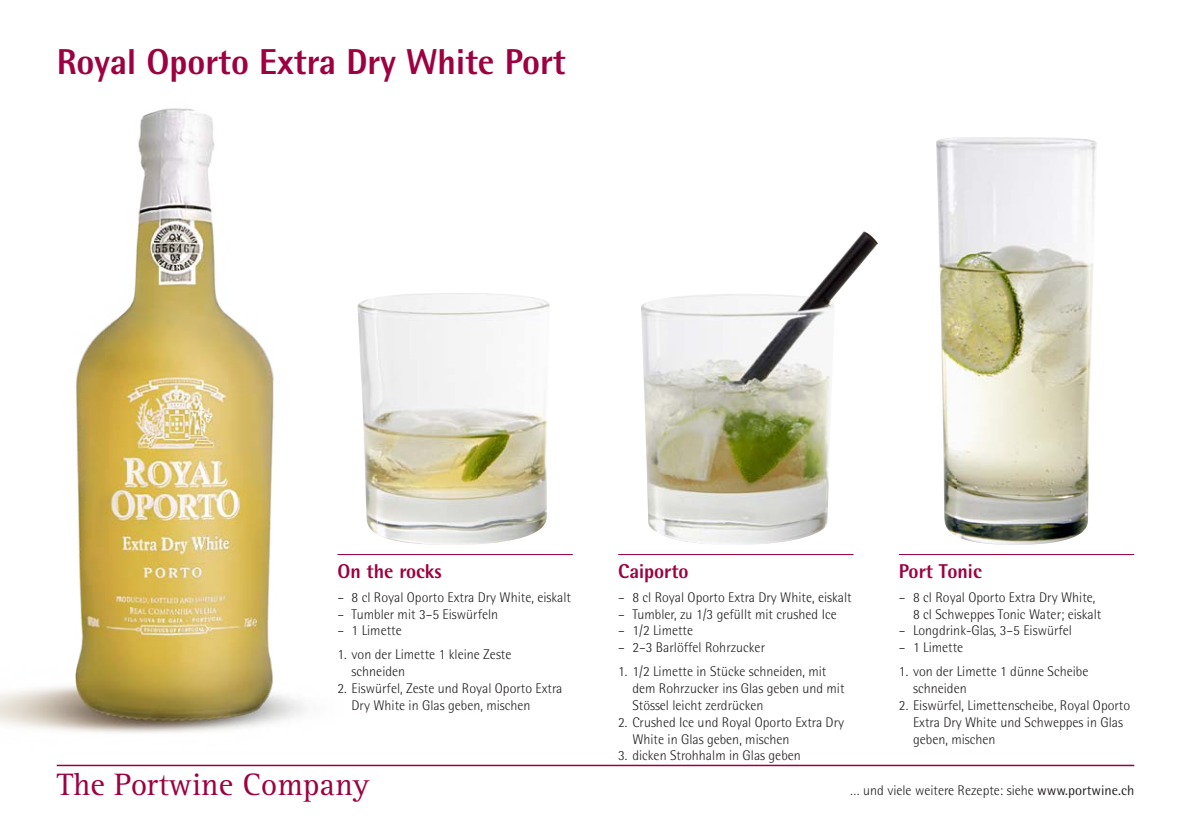
<style>
.page{position:relative;width:1191px;height:840px;background:#fff}
.page>*{position:absolute;margin:0;border:0;box-sizing:border-box;transform-origin:0 0}
.t1{font:800 36px "Rotis Semi Sans";color:#9d0140;scale:.96 1}
.t2{font:32px "Rotis Serif";color:#9d0140}
.t3{font:800 20px "Rotis Semi Sans";color:#9d0140}
.t4{font:300 14px/16.8px "Rotis Semi Sans";color:#231f20}
.s1{font-weight:400}
</style>
<div class="page">
<img style="left:437px;top:293px;width:113px;height:251px">
<img style="left:641px;top:231px;width:237px;height:313px">
<img style="left:936px;top:137px;width:161px;height:407px">
<hr style="left:337px;top:553px;width:236px;height:1px;background:#9d0140">
<hr style="left:618px;top:553px;width:235px;height:1px;background:#9d0140">
<hr style="left:899px;top:553px;width:235px;height:1px;background:#9d0140">
<hr style="left:57px;top:764px;width:1077px;height:1px;background:#9d0140">
<img style="left:0;top:108px;width:437px;height:659px">
<h1 class="t1" style="left:57px;top:39px;width:531px">Royal Oporto Extra Dry White Port</h1>
<h3 class="t3" style="left:337px;top:558px;width:106px">On the rocks</h3>
<p class="t4" style="left:337px;top:588px;width:235px">– 8 cl Royal Oporto Extra Dry White, eiskalt</p>
<p class="t4" style="left:337px;top:605px;width:162px">– Tumbler mit 3–5 Eiswürfeln</p>
<p class="t4" style="left:337px;top:622px;width:66px">– 1 Limette</p>
<p class="t4" style="left:351px;top:646px;width:161px;text-indent:-14px">1. von der Limette 1 kleine Zeste schneiden</p>
<p class="t4" style="left:351px;top:679px;width:212px;text-indent:-14px">2. Eiswürfel, Zeste und Royal Oporto Extra<br>Dry White in Glas geben, mischen</p>
<h2 class="t2" style="left:57px;top:765px;width:314px">The Portwine Company</h2>
<h3 class="t3" style="left:618px;top:558px;width:72px">Caiporto</h3>
<p class="t4" style="left:618px;top:588px;width:235px">– 8 cl Royal Oporto Extra Dry White, eiskalt</p>
<p class="t4" style="left:618px;top:605px;width:220px">– Tumbler, zu 1/3 gefüllt mit crushed Ice</p>
<p class="t4" style="left:618px;top:622px;width:76px">– 1/2 Limette</p>
<p class="t4" style="left:618px;top:638px;width:148px">– 2–3 Barlöffel Rohrzucker</p>
<p class="t4" style="left:632px;top:662px;width:214px;text-indent:-14px">1. 1/2 Limette in Stücke schneiden, mit dem Rohrzucker ins Glas geben und mit<br>Stössel leicht zerdrücken</p>
<p class="t4" style="left:632px;top:713px;width:213px;text-indent:-14px">2. Crushed Ice und Royal Oporto Extra Dry<br>White in Glas geben, mischen</p>
<p class="t4" style="left:618px;top:746px;width:184px">3. dicken Strohhalm in Glas geben</p>
<h3 class="t3" style="left:899px;top:558px;width:84px">Port Tonic</h3>
<p class="t4" style="left:913px;top:588px;width:190px;text-indent:-14px">– 8 cl Royal Oporto Extra Dry White,<br>8 cl Schweppes Tonic Water; eiskalt</p>
<p class="t4" style="left:899px;top:622px;width:174px">– Longdrink-Glas, 3–5 Eiswürfel</p>
<p class="t4" style="left:899px;top:638px;width:66px">– 1 Limette</p>
<p class="t4" style="left:913px;top:662px;width:177px;text-indent:-14px">1. von der Limette 1 dünne Scheibe schneiden</p>
<p class="t4" style="left:913px;top:696px;width:218px;text-indent:-14px">2. Eiswürfel, Limettenscheibe, Royal Oporto<br>Extra Dry White und Schweppes in Glas geben, mischen</p>
<p class="t4" style="left:850px;top:781px;width:285px">… und viele weitere Rezepte: siehe <span class="s1">www.portwine.ch</span></p>
</div>
